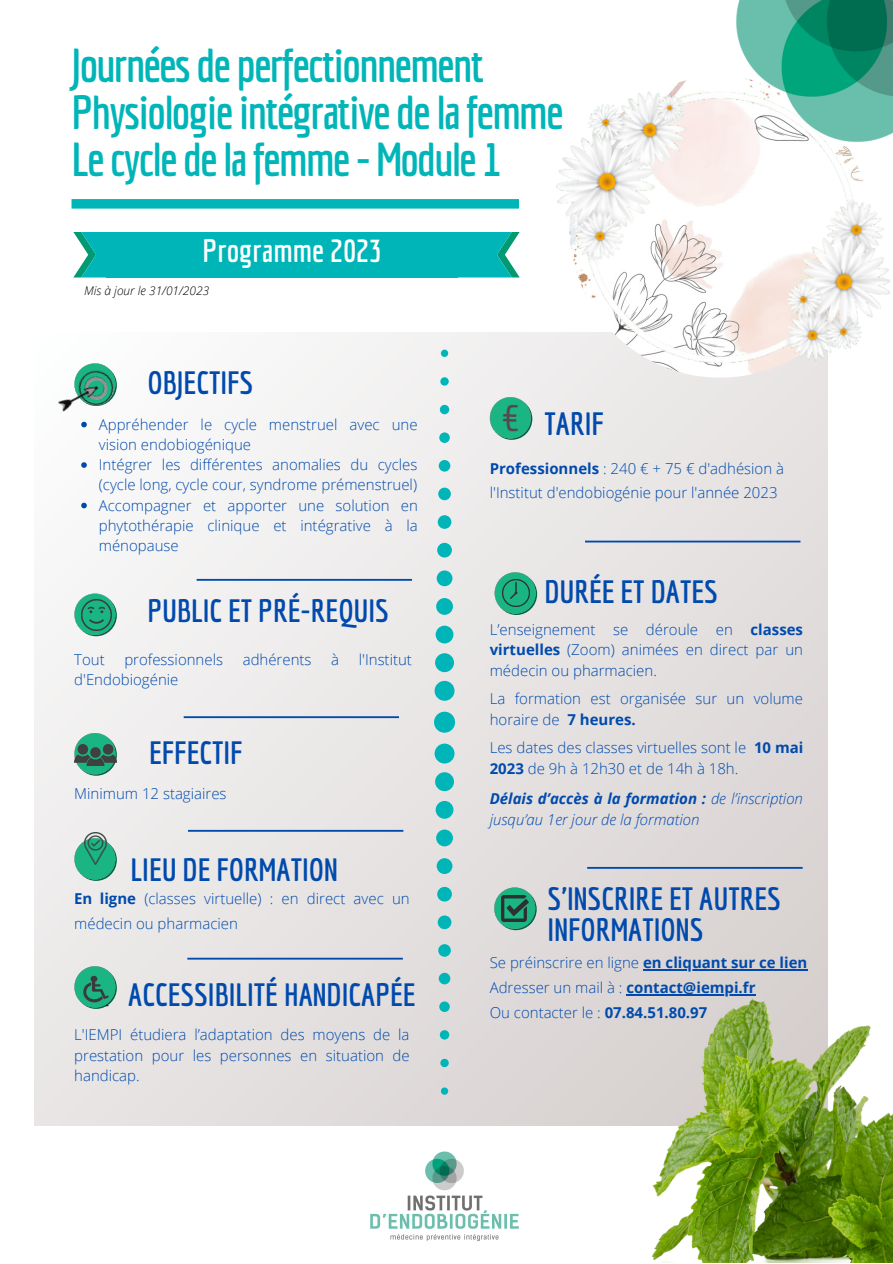
<style>
.page{position:relative;width:893px;height:1264px;background:#fff}
.page>*{position:absolute;margin:0;border:0;box-sizing:border-box;transform-origin:0 0}
.t1{font:700 46.5px/47.2px "Economica";letter-spacing:-.035em;color:#00b5b8}
.t2{font:700 31.5px/31.5px "Economica";color:#004aad}
.t3{font:700 31.5px "Economica";color:#fff}
.t4{font:300 15px/20.2px "Open Sans";color:#004aad}
.t5{font:italic 300 15px/20.5px "Open Sans";color:#004aad}
.t6{font:italic 300 12px "Open Sans";color:#000}
.s1{font-weight:700}
.s2{font-weight:400;font-size:48px;color:#544a4d}
</style>
<div class="page">
<div style="left:34px;top:332px;width:793px;height:792px;background:linear-gradient(to right,#f2f1f1,#ddd9d8)"></div>
<img style="left:525px;top:80px;width:366px;height:342px">
<svg style="left:71px;top:199px;width:448px;height:10px;background:#0bb8bb"></svg>
<svg style="left:434px;top:349px;width:21px;height:745px;background:#a6d7d7"></svg>
<img style="left:45px;top:353px;width:78px;height:76px">
<svg style="left:74px;top:593px;width:43px;height:43px"></svg>
<img style="left:81px;top:599px;width:30px;height:31px">
<svg style="left:494px;top:572px;width:43px;height:43px"></svg>
<img style="left:502px;top:580px;width:27px;height:27px">
<svg style="left:73px;top:232px;width:33px;height:45px"></svg>
<svg style="left:458px;top:232px;width:61px;height:45px;background:#1dbab7"></svg>
<div style="left:106px;top:232px;width:352px;height:45px;background:#00b5b8"></div>
<svg style="left:494px;top:887px;width:42px;height:43px"></svg>
<img style="left:501px;top:895px;width:27px;height:26px">
<svg style="left:74px;top:966px;width:43px;height:42px;background:#4cac8d"></svg>
<svg style="left:196px;top:579px;width:216px;height:1px"></svg>
<svg style="left:187px;top:957px;width:216px;height:2px"></svg>
<svg style="left:587px;top:867px;width:215px;height:1px"></svg>
<img style="left:619px;top:939px;width:273px;height:323px">
<hr style="left:643px;top:969px;width:164px;height:1px;background:#004aad">
<hr style="left:626px;top:994px;width:129px;height:1px;background:#004aad">
<svg style="left:490px;top:397px;width:42px;height:43px;background:#49bc97"></svg>
<svg style="left:585px;top:540px;width:215px;height:2px"></svg>
<img style="left:370px;top:1151px;width:149px;height:91px">
<svg style="left:74px;top:838px;width:43px;height:42px"></svg>
<img style="left:85px;top:832px;width:21px;height:32px">
<svg style="left:74px;top:733px;width:43px;height:42px"></svg>
<svg style="left:188px;top:829px;width:215px;height:2px"></svg>
<img style="left:74px;top:744px;width:43px;height:21px">
<svg style="left:184px;top:716px;width:215px;height:2px"></svg>
<img style="left:720px;top:0;width:172px;height:153px">
<svg style="left:81px;top:422px;width:6px;height:5px"></svg>
<svg style="left:81px;top:462px;width:6px;height:6px"></svg>
<svg style="left:81px;top:502px;width:6px;height:6px"></svg>
<h1 class="t1" style="left:71px;top:41px;width:493px">Journées de perfectionnement<br>Physiologieintégrative delafemme<br>Lecycle delafemme-Module 1</h1>
<h2 class="t3" style="left:203px;top:232px;width:180px">Programme 2023</h2>
<p class="t6" style="left:84px;top:282px;width:127px">Mis à jour le 31/01/2023</p>
<h2 class="t2" style="left:147px;top:366px;width:107px">OBJECTIFS</h2>
<p class="t4" style="left:99px;top:413px;width:320px">Appréhender le cycle menstruel avec une vision endobiogénique<br>Intégrer les différentes anomalies du cycles (cycle long, cycle cour, syndrome prémenstruel)<br>Accompagner et apporter une solution en phytothérapie clinique et intégrative à la ménopause</p>
<h2 class="t2" style="left:147px;top:594px;width:243px">PUBLIC ET PRÉ-REQUIS</h2>
<p class="t4" style="left:74px;top:648px;width:32px">Tout</p>
<p class="t4" style="left:124px;top:648px;width:100px">professionnels</p>
<p class="t4" style="left:243px;top:648px;width:70px">adhérents</p>
<p class="t4" style="left:331px;top:648px;width:9px">à</p>
<p class="t4" style="left:359px;top:648px;width:55px">l'Institut</p>
<p class="t4" style="left:74px;top:669px;width:106px">d'Endobiogénie</p>
<h2 class="t2" style="left:149px;top:736px;width:95px">EFFECTIF</h2>
<p class="t4" style="left:74px;top:783px;width:154px">Minimum 12 stagiaires</p>
<h2 class="t2" style="left:131px;top:853px;width:209px">LIEU DE FORMATION</h2>
<p class="t4" style="left:74px;top:885px;width:337px;line-height:24.8px"><span class="s1">En ligne</span> (classes virtuelle) : en direct avec un médecin ou pharmacien</p>
<h2 class="t2" style="left:128px;top:978px;width:289px">ACCESSIBILITÉ HANDICAPÉE</h2>
<p class="t4" style="left:74px;top:1024px;width:337px;text-align:justify">L'IEMPI étudiera l’adaptation des moyens de la prestation pour les personnes en situation de handicap.</p>
<h2 class="t2" style="left:502px;top:407px;width:104px"><span class="s2">€</span> TARIF</h2>
<p class="t4" style="left:489px;top:455px;width:296px;line-height:24.8px"><span class="s1">Professionnels</span> : 240 € + 75 € d'adhésion à l'Institut d'endobiogénie pour l'année 2023</p>
<h2 class="t2" style="left:544px;top:575px;width:175px">DURÉE ET DATES</h2>
<p class="t4" style="left:489px;top:618px;width:315px;text-align:justify">L’enseignement se déroule en <span class="s1">classes virtuelles</span> (Zoom) animées en direct par un médecin ou pharmacien.</p>
<p class="t4" style="left:489px;top:688px;width:315px">La formation est organisée sur un volume horaire de <span class="s1">7 heures.</span></p>
<p class="t4" style="left:489px;top:737px;width:315px">Les dates des classes virtuelles sont le <span class="s1">10 mai<br>2023</span> de 9h à 12h30 et de 14h à 18h.</p>
<p class="t5" style="left:489px;top:788px;width:315px"><span class="s1">Délais d’accès à la formation :</span> de l’inscription jusqu’au 1er jour de la formation</p>
<h2 class="t2" style="left:547px;top:882px;width:235px">S'INSCRIRE ET AUTRES<br>INFORMATIONS</h2>
<p class="t4" style="left:489px;top:950px;width:319px;line-height:24.8px">Se préinscrire en ligne <span class="s1">en cliquant sur ce lien<br></span>Adresser un mail à : <span class="s1">contact@iempi.fr<br></span>Ou contacter le : <span class="s1">07.84.51.80.97</span></p>
</div>
